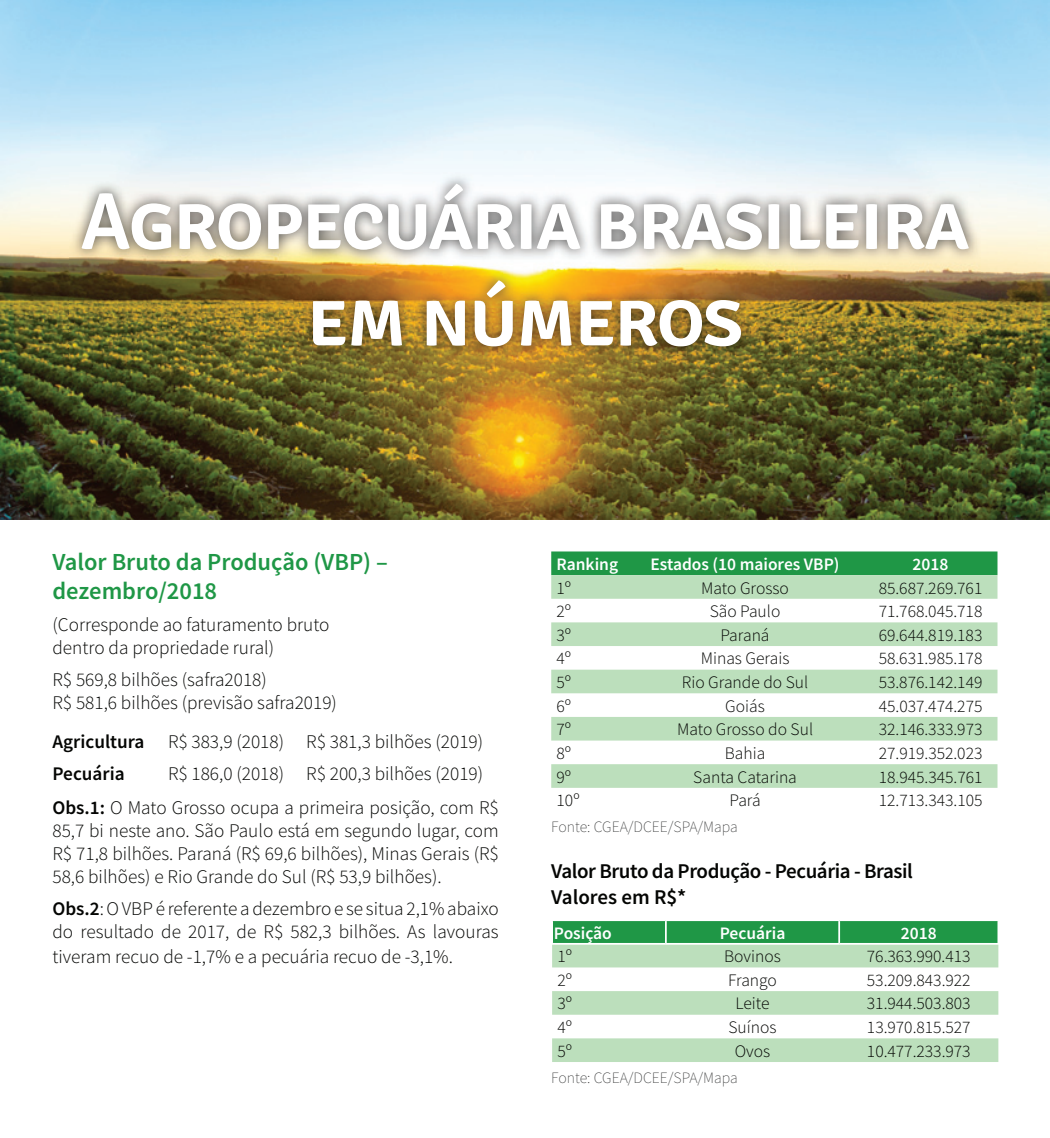
<style>
.page{position:relative;width:1050px;height:1138px;background:#fff}
.page>*{position:absolute;margin:0;border:0;box-sizing:border-box;transform-origin:0 0}
.t1{font:600 80.5px/96.6px "Signika";letter-spacing:-.025em;color:#fff;text-align:center}
.t2{font:600 24.5px/29.4px "Source Sans Pro";color:#1f9746}
.t3{font:600 21px/25.2px "Source Sans Pro";letter-spacing:-.02em;color:#040503}
.t4{font:300 19.25px/23.1px "Source Sans Pro";color:#040503}
.t5{font:300 17.5px "Source Sans Pro";color:#040503}
.t6{font:600 17.5px "Source Sans Pro";color:#fff}
.t7{font:200 15.75px "Source Sans Pro";color:#313232}
.s1{font-weight:600}
</style>
<div class="page">
<img style="left:0;top:0;width:1050px;height:520px">
<div style="left:551px;top:551px;width:447px;height:24px;background:#1f9746"></div>
<svg style="left:551px;top:575px;width:447px;height:213px;fill:#bcdfbc"></svg>
<svg style="left:552px;top:944px;width:446px;height:118px;fill:#bcdfbc"></svg>
<svg style="left:552px;top:920px;width:446px;height:23px;background:#2c9d50"></svg>
<img style="left:70px;top:172px;width:911px;height:187px">
<h1 class="t1" style="left:80px;top:174px;width:891px">Agropecuária brasileira em números</h1>
<p class="t2" style="left:52px;top:547px;width:337px">Valor Bruto da Produção (VBP) – dezembro/2018</p>
<p class="t4" style="left:52px;top:613px;width:279px">(Corresponde ao faturamento bruto dentro da propriedade rural)</p>
<p class="t4" style="left:52px;top:668px;width:286px">R$ 569,8 bilhões (safra2018)<br>R$ 581,6 bilhões (previsão safra2019)</p>
<p class="t4" style="left:52px;top:726px;width:432px;line-height:31.8px"><span class="s1">Agricultura</span> R$ 383,9 (2018) R$ 381,3 bilhões (2019)<br><span class="s1">Pecuária</span></p>
<p class="t4" style="left:52px;top:757px;width:448px;line-height:33.6px;text-indent:116px">R$ 186,0 (2018) R$ 200,3 bilhões (2019)<br><span class="s1">Obs.1:</span> O Mato Grosso ocupa a primeira posição, com R$</p>
<p class="t4" style="left:52px;top:819px;width:448px;text-align:justify">85,7 bi neste ano. São Paulo está em segundo lugar, com R$ 71,8 bilhões. Paraná (R$ 69,6 bilhões), Minas Gerais (R$ 58,6 bilhões) e Rio Grande do Sul (R$ 53,9 bilhões).</p>
<p class="t4" style="left:52px;top:897px;width:448px"><span class="s1">Obs.2</span>: O VBP é referente a dezembro e se situa 2,1% abaixo do resultado de 2017, de R$ 582,3 bilhões. As lavouras</p>
<p class="t4" style="left:52px;top:945px;width:402px">tiveram recuo de -1,7% e a pecuária recuo de -3,1%.</p>
<p class="t6" style="left:556px;top:552px;width:63px">Ranking</p>
<p class="t6" style="left:651px;top:552px;width:191px">Estados (10 maiores VBP)</p>
<p class="t6" style="left:913px;top:552px;width:37px">2018</p>
<p class="t5" style="left:556px;top:577px;width:16px">1º</p>
<p class="t5" style="left:701px;top:577px;width:89px">Mato Grosso</p>
<p class="t5" style="left:879px;top:577px;width:105px">85.687.269.761</p>
<p class="t5" style="left:556px;top:600px;width:16px">2º</p>
<p class="t5" style="left:710px;top:600px;width:72px">São Paulo</p>
<p class="t5" style="left:879px;top:600px;width:105px">71.768.045.718</p>
<p class="t5" style="left:556px;top:624px;width:16px">3º</p>
<p class="t5" style="left:721px;top:624px;width:51px">Paraná</p>
<p class="t5" style="left:879px;top:624px;width:105px">69.644.819.183</p>
<p class="t5" style="left:556px;top:648px;width:16px">4º</p>
<p class="t5" style="left:701px;top:648px;width:90px">Minas Gerais</p>
<p class="t5" style="left:879px;top:648px;width:105px">58.631.985.178</p>
<p class="t5" style="left:556px;top:671px;width:16px">5º</p>
<p class="t5" style="left:682px;top:671px;width:128px">Rio Grande do Sul</p>
<p class="t5" style="left:879px;top:671px;width:105px">53.876.142.149</p>
<p class="t5" style="left:557px;top:695px;width:16px">6º</p>
<p class="t5" style="left:725px;top:695px;width:41px">Goiás</p>
<p class="t5" style="left:879px;top:695px;width:105px">45.037.474.275</p>
<p class="t5" style="left:557px;top:718px;width:16px">7º</p>
<p class="t5" style="left:677px;top:718px;width:138px">Mato Grosso do Sul</p>
<p class="t5" style="left:879px;top:718px;width:105px">32.146.333.973</p>
<p class="t5" style="left:557px;top:742px;width:16px">8º</p>
<p class="t5" style="left:725px;top:742px;width:42px">Bahia</p>
<p class="t5" style="left:879px;top:742px;width:105px">27.919.352.023</p>
<p class="t5" style="left:557px;top:766px;width:16px">9º</p>
<p class="t5" style="left:693px;top:766px;width:105px">Santa Catarina</p>
<p class="t5" style="left:879px;top:766px;width:105px">18.945.345.761</p>
<p class="t5" style="left:557px;top:789px;width:25px">10º</p>
<p class="t5" style="left:730px;top:789px;width:33px">Pará</p>
<p class="t5" style="left:879px;top:789px;width:105px">12.713.343.105</p>
<p class="t7" style="left:551px;top:817px;width:188px">Fonte: CGEA/DCEE/SPA/Mapa</p>
<p class="t3" style="left:551px;top:858px;width:363px">Valor Bruto da Produção - Pecuária - Brasil<br>Valores em R$*</p>
<p class="t6" style="left:554px;top:921px;width:60px">Posição</p>
<p class="t6" style="left:720px;top:921px;width:67px">Pecuária</p>
<p class="t6" style="left:901px;top:921px;width:37px">2018</p>
<p class="t5" style="left:557px;top:945px;width:16px">1º</p>
<p class="t5" style="left:724px;top:945px;width:58px">Bovinos</p>
<p class="t5" style="left:867px;top:945px;width:105px">76.363.990.413</p>
<p class="t5" style="left:557px;top:969px;width:16px">2º</p>
<p class="t5" style="left:728px;top:969px;width:50px">Frango</p>
<p class="t5" style="left:867px;top:969px;width:105px">53.209.843.922</p>
<p class="t5" style="left:557px;top:993px;width:16px">3º</p>
<p class="t5" style="left:735px;top:993px;width:36px">Leite</p>
<p class="t5" style="left:867px;top:993px;width:105px">31.944.503.803</p>
<p class="t5" style="left:557px;top:1016px;width:16px">4º</p>
<p class="t5" style="left:728px;top:1016px;width:50px">Suínos</p>
<p class="t5" style="left:867px;top:1016px;width:105px">13.970.815.527</p>
<p class="t5" style="left:557px;top:1040px;width:16px">5º</p>
<p class="t5" style="left:735px;top:1040px;width:37px">Ovos</p>
<p class="t5" style="left:867px;top:1040px;width:105px">10.477.233.973</p>
<p class="t7" style="left:551px;top:1067px;width:188px">Fonte: CGEA/DCEE/SPA/Mapa</p>
</div>
